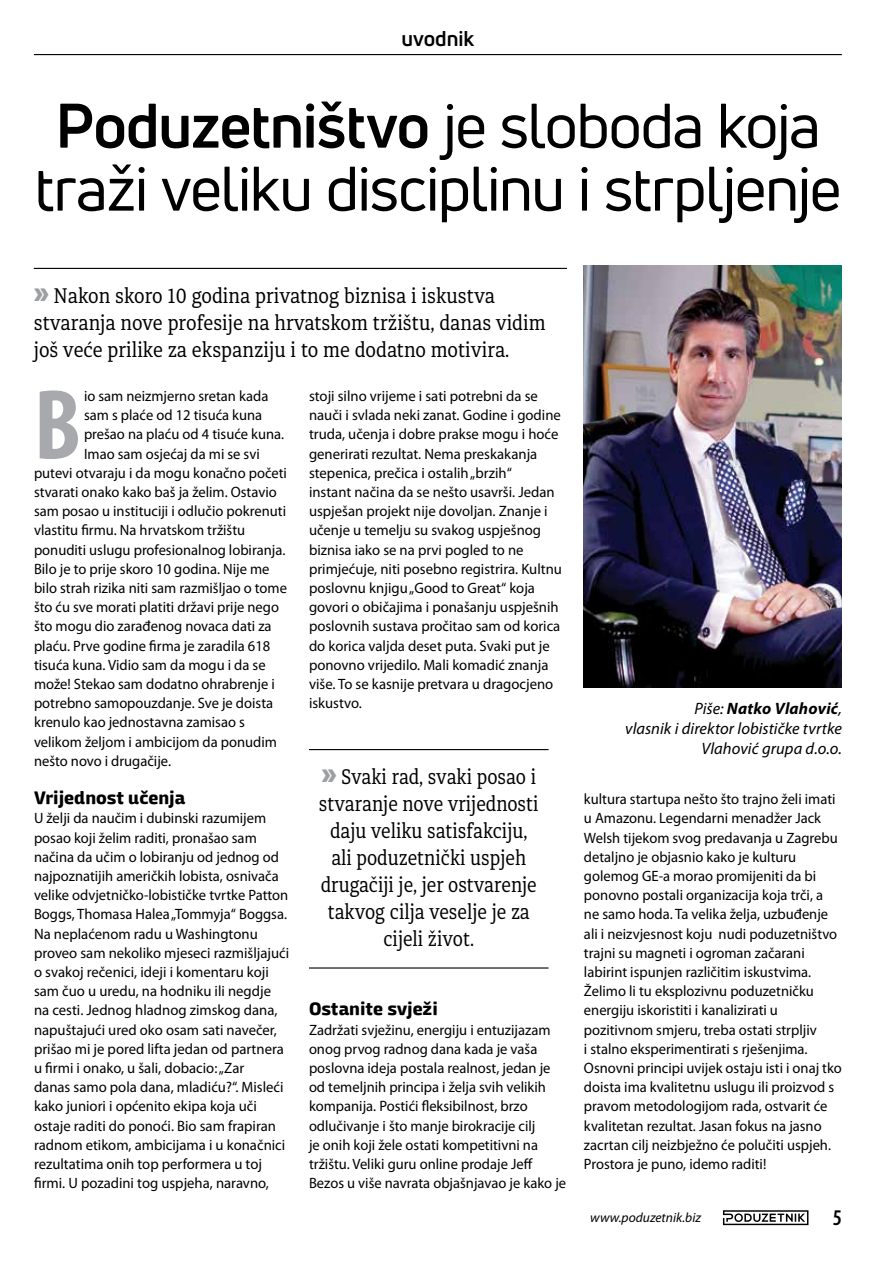
<style>
.page{position:relative;width:893px;height:1263px;background:#fff}
.page>*{position:absolute;margin:0;border:0;box-sizing:border-box;transform-origin:0 0}
.t1{font:700 condensed 100.5px "Myriad Pro";color:#a7a9ac}
.t2{font:61.5px/63px "Uni Neue";letter-spacing:-.025em;color:#000;text-align:center}
.t3{font:600 condensed 22.5px "Myriad Pro";color:#000}
.t4{font:21px/27px "Diaria Pro";color:#000;text-align:center;scale:.87 1}
.t5{font:21px/27px "Diaria Pro";color:#000;scale:.9 1}
.t6{font:700 21px "Uni Neue";color:#000}
.t7{font:800 18px "Mangerica";color:#000}
.t8{font:italic 16.5px/19.8px "Myriad Pro";letter-spacing:.005em;color:#000;text-align:right}
.t9{font:15px/19.2px "Myriad Pro";color:#000}
.t10{font:italic 13.5px "Myriad Pro";color:#000}
.s1{font-weight:700}
.s2{font-family:"Uni Neue";font-weight:900;font-size:28.5px;color:#9d9fa2}
</style>
<div class="page">
<svg style="left:723px;top:1210px;width:85px;height:15px"></svg>
<hr style="left:34px;top:54px;width:808px;height:1px;background:#000">
<hr style="left:34px;top:268px;width:533px;height:1px;background:#000">
<hr style="left:309px;top:749px;width:240px;height:1px;background:#000">
<hr style="left:309px;top:967px;width:240px;height:1px;background:#000">
<img style="left:584px;top:265px;width:258px;height:423px">
<h3 class="t6" style="left:401px;top:25px;width:74px">uvodnik</h3>
<h2 class="t2" style="left:34px;top:94px;width:808px"><span class="s1">Poduzetništvo</span> je sloboda koja traži veliku disciplinu i strpljenje</h2>
<h3 class="t5" style="left:34px;top:282px;width:570px"><span class="s2">»</span> Nakon skoro 10 godina privatnog biznisa i iskustva stvaranja nove profesije na hrvatskom tržištu, danas vidim još veće prilike za ekspanziju i to me dodatno motivira.</h3>
<h1 class="t1" style="left:34px;top:362px;width:49px">B</h1>
<p class="t9" style="left:84px;top:386px;width:186px">io sam neizmjerno sretan kada</p>
<p class="t9" style="left:84px;top:405px;width:180px">sam s plaće od 12 tisuća kuna</p>
<p class="t9" style="left:84px;top:424px;width:202px">prešao na plaću od 4 tisuće kuna.</p>
<p class="t9" style="left:84px;top:444px;width:177px">Imao sam osjećaj da mi se svi</p>
<p class="t9" style="left:34px;top:463px;width:254px">putevi otvaraju i da mogu konačno početi</p>
<p class="t9" style="left:34px;top:482px;width:244px">stvarati onako kako baš ja želim. Ostavio</p>
<p class="t9" style="left:34px;top:501px;width:254px">sam posao u instituciji i odlučio pokrenuti</p>
<p class="t9" style="left:34px;top:520px;width:213px">vlastitu firmu. Na hrvatskom tržištu</p>
<p class="t9" style="left:34px;top:540px;width:253px">ponuditi uslugu profesionalnog lobiranja.</p>
<p class="t9" style="left:34px;top:559px;width:237px">Bilo je to prije skoro 10 godina. Nije me</p>
<p class="t9" style="left:34px;top:578px;width:254px">bilo strah rizika niti sam razmišljao o tome</p>
<p class="t9" style="left:34px;top:597px;width:247px">što ću sve morati platiti državi prije nego</p>
<p class="t9" style="left:34px;top:616px;width:239px">što mogu dio zarađenog novaca dati za</p>
<p class="t9" style="left:34px;top:636px;width:238px">plaću. Prve godine firma je zaradila 618</p>
<p class="t9" style="left:34px;top:655px;width:233px">tisuća kuna. Vidio sam da mogu i da se</p>
<p class="t9" style="left:34px;top:674px;width:242px">može! Stekao sam dodatno ohrabrenje i</p>
<p class="t9" style="left:34px;top:693px;width:241px">potrebno samopouzdanje. Sve je doista</p>
<p class="t9" style="left:34px;top:712px;width:212px">krenulo kao jednostavna zamisao s</p>
<p class="t9" style="left:34px;top:732px;width:244px">velikom željom i ambicijom da ponudim</p>
<p class="t9" style="left:34px;top:751px;width:139px">nešto novo i drugačije.</p>
<p class="t7" style="left:34px;top:786px;width:153px">Vrijednost učenja</p>
<p class="t9" style="left:34px;top:808px;width:257px">U želji da naučim i dubinski razumijem posao koji želim raditi, pronašao sam načina da učim o lobiranju od jednog od najpoznatijih američkih lobista, osnivača velike odvjetničko-lobističke tvrtke Patton Boggs, Thomasa Halea „Tommyja“ Boggsa.<br>Na neplaćenom radu u Washingtonu proveo sam nekoliko mjeseci razmišljajući o svakoj rečenici, ideji i komentaru koji sam čuo u uredu, na hodniku ili negdje na cesti. Jednog hladnog zimskog dana, napuštajući ured oko osam sati navečer, prišao mi je pored lifta jedan od partnera u firmi i onako, u šali, dobacio: „Zar<br>danas samo pola dana, mladiću?“. Misleći kako juniori i općenito ekipa koja uči ostaje raditi do ponoći. Bio sam frapiran radnom etikom, ambicijama i u konačnici rezultatima onih top performera u toj firmi. U pozadini tog uspjeha, naravno,</p>
<p class="t9" style="left:309px;top:386px;width:254px">stoji silno vrijeme i sati potrebni da se nauči i svlada neki zanat. Godine i godine truda, učenja i dobre prakse mogu i hoće generirati rezultat. Nema preskakanja stepenica, prečica i ostalih „brzih“<br>instant načina da se nešto usavrši. Jedan uspješan projekt nije dovoljan. Znanje i učenje u temelju su svakog uspješnog biznisa iako se na prvi pogled to ne primjećuje, niti posebno registrira. Kultnu poslovnu knjigu „Good to Great“ koja govori o običajima i ponašanju uspješnih poslovnih sustava pročitao sam od korica do korica valjda deset puta. Svaki put je ponovno vrijedilo. Mali komadić znanja više. To se kasnije pretvara u dragocjeno iskustvo.</p>
<h3 class="t4" style="left:319px;top:763px;width:254px"><span class="s2">»</span> Svaki rad, svaki posao i stvaranje nove vrijednosti daju veliku satisfakciju, ali poduzetnički uspjeh drugačiji je, jer ostvarenje takvog cilja veselje je za cijeli život.</h3>
<p class="t7" style="left:309px;top:998px;width:130px">Ostanite svježi</p>
<p class="t9" style="left:309px;top:1020px;width:259px">Zadržati svježinu, energiju i entuzijazam onog prvog radnog dana kada je vaša poslovna ideja postala realnost, jedan je od temeljnih principa i želja svih velikih kompanija. Postići fleksibilnost, brzo odlučivanje i što manje birokracije cilj<br>je onih koji žele ostati kompetitivni na tržištu. Veliki guru online prodaje Jeff Bezos u više navrata objašnjavao je kako je</p>
<p class="t8" style="left:625px;top:698px;width:218px">Piše: <span class="s1">Natko Vlahović</span>,<br>vlasnik i direktor lobističke tvrtke<br>Vlahović grupa d.o.o.</p>
<p class="t9" style="left:584px;top:789px;width:259px">kultura startupa nešto što trajno želi imati u Amazonu. Legendarni menadžer Jack Welsh tijekom svog predavanja u Zagrebu detaljno je objasnio kako je kulturu golemog GE-a morao promijeniti da bi ponovno postali organizacija koja trči, a ne samo hoda. Ta velika želja, uzbuđenje ali i neizvjesnost koju nudi poduzetništvo trajni su magneti i ogroman začarani labirint ispunjen različitim iskustvima.<br>Želimo li tu eksplozivnu poduzetničku energiju iskoristiti i kanalizirati u pozitivnom smjeru, treba ostati strpljiv<br>i stalno eksperimentirati s rješenjima.<br>Osnovni principi uvijek ostaju isti i onaj tko doista ima kvalitetnu uslugu ili proizvod s pravom metodologijom rada, ostvarit će kvalitetan rezultat. Jasan fokus na jasno zacrtan cilj neizbježno će polučiti uspjeh.<br>Prostora je puno, idemo raditi!</p>
<p class="t10" style="left:590px;top:1209px;width:112px">www.poduzetnik.biz</p>
<h3 class="t3" style="left:833px;top:1205px;width:11px">5</h3>
</div>
